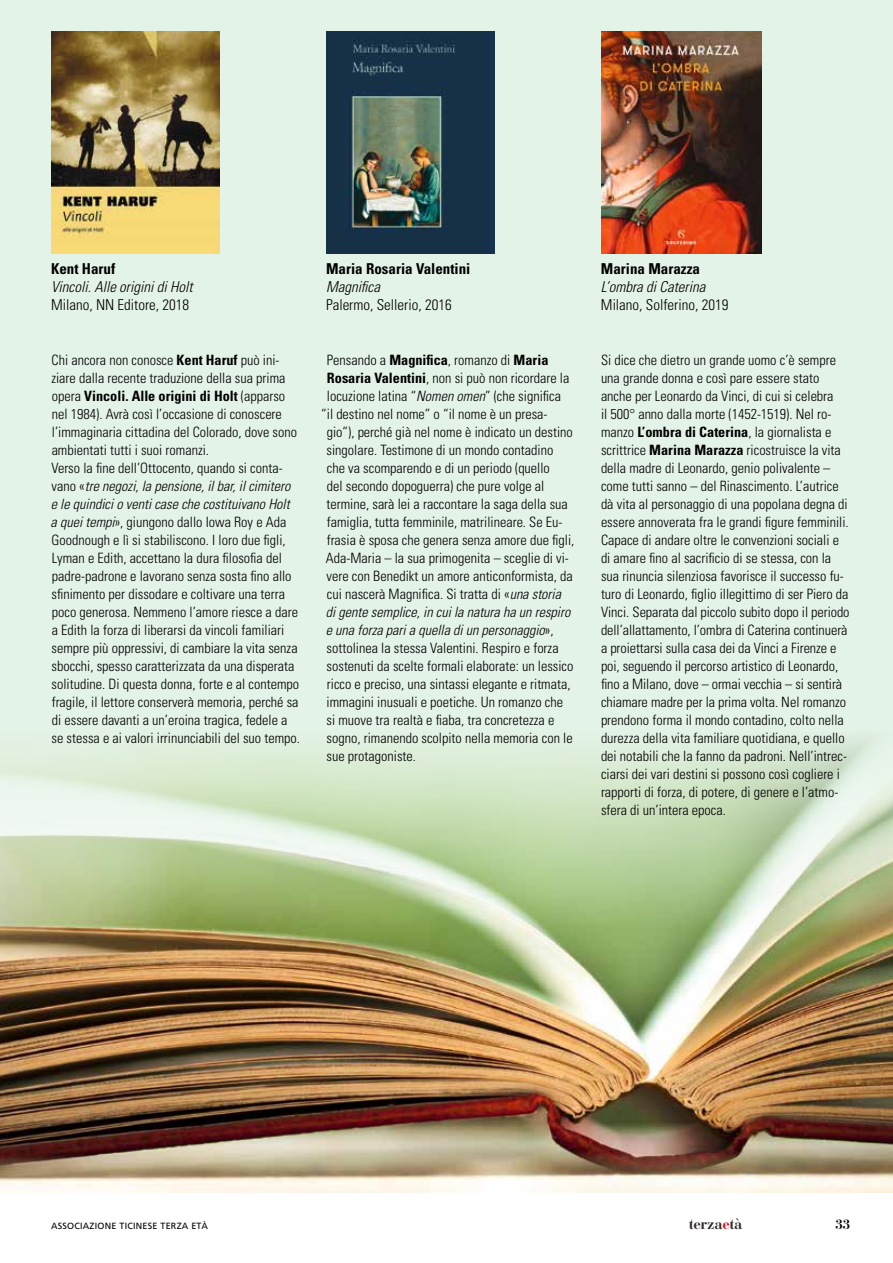
<style>
.page{position:relative;width:893px;height:1263px;background:#fff}
.page>*{position:absolute;margin:0;border:0;box-sizing:border-box;transform-origin:0 0}
.t1{font:300 condensed 15px "Univers LT Std";color:#000}
.t2{font:italic 300 condensed 15px "Univers LT Std";color:#000}
.t3{font:700 condensed 15px "Univers LT Std";color:#000}
.t4{font:700 15px "Bauer Bodoni Std";letter-spacing:-.025em;color:#312e2c}
.t5{font:300 condensed 14.25px/18px "Univers LT Std";color:#000}
.t6{font:italic 300 condensed 14.25px "Univers LT Std";color:#000}
.t7{font:700 13.5px "Bauer Bodoni Std";color:#000}
.t8{font:9px "Frutiger LT Std";letter-spacing:.025em;color:#000}
.s1{font-weight:700}
.s2{font-style:italic}
.s3{font-style:normal}
.s4{color:#e30e22}
</style>
<div class="page">
<div style="left:0;top:0;width:893px;height:1165px;background:#e4f3e7"></div>
<img style="left:0;top:739px;width:893px;height:453px">
<img style="left:51px;top:32px;width:169px;height:221px">
<img style="left:601px;top:32px;width:161px;height:221px">
<img style="left:326px;top:32px;width:169px;height:221px">
<p class="t3" style="left:51px;top:260px;width:66px">Kent Haruf</p>
<p class="t2" style="left:51px;top:278px;width:143px">Vincoli. Alle origini di Holt</p>
<p class="t1" style="left:51px;top:296px;width:140px">Milano, NN Editore, 2018</p>
<p class="t5" style="left:51px;top:350px;width:251px">Chi ancora non conosce <span class="s1">Kent Haruf</span> può ini&shy;ziare dalla recente traduzione della sua prima opera <span class="s1">Vincoli. Alle origini di Holt</span> (apparso nel 1984). Avrà così l’occasione di conoscere l’immaginaria cittadina del Colorado, dove sono ambientati tutti i suoi romanzi.<br>Verso la fine dell’Ottocento, quando si conta&shy;vano «<span class="s2">tre negozi, la pensione, il bar, il cimitero<br>e le quindici o venti case che costituivano Holt<br>a quei tempi</span>», giungono dallo Iowa Roy e Ada Goodnough e lì si stabiliscono. I loro due figli, Lyman e Edith, accettano la dura filosofia del padre-padrone e lavorano senza sosta fino allo sfinimento per dissodare e coltivare una terra poco generosa. Nemmeno l’amore riesce a dare a Edith la forza di liberarsi da vincoli familiari sempre più oppressivi, di cambiare la vita senza sbocchi, spesso caratterizzata da una disperata solitudine. Di questa donna, forte e al contempo fragile, il lettore conserverà memoria, perché sa di essere davanti a un’eroina tragica, fedele a se stessa e ai valori irrinunciabili del suo tempo.</p>
<p class="t3" style="left:326px;top:260px;width:146px">Maria Rosaria Valentini</p>
<p class="t2" style="left:326px;top:278px;width:56px">Magnifica</p>
<p class="t1" style="left:326px;top:296px;width:127px">Palermo, Sellerio, 2016</p>
<p class="t5" style="left:327px;top:350px;width:223px">Pensando a <span class="s1">Magnifica</span>, romanzo di <span class="s1">Maria</span></p>
<p class="t5" style="left:327px;top:368px;width:244px"><span class="s1">Rosaria Valentini</span>, non si può non ricordare la</p>
<p class="t5" style="left:327px;top:386px;width:236px">locuzione latina “<span class="s2">Nomen omen</span>” (che significa</p>
<p class="t5" style="left:321px;top:404px;width:228px">“il destino nel nome” o “il nome è un presa-</p>
<p class="t5" style="left:327px;top:422px;width:248px">gio”), perché già nel nome è indicato un destino</p>
<p class="t5" style="left:327px;top:440px;width:228px">singolare. Testimone di un mondo contadino</p>
<p class="t5" style="left:327px;top:458px;width:225px">che va scomparendo e di un periodo (quello</p>
<p class="t5" style="left:327px;top:476px;width:219px">del secondo dopoguerra) che pure volge al</p>
<p class="t5" style="left:327px;top:494px;width:243px">termine, sarà lei a raccontare la saga della sua</p>
<p class="t5" style="left:327px;top:512px;width:237px">famiglia, tutta femminile, matrilineare. Se Eu-</p>
<p class="t5" style="left:327px;top:530px;width:249px">frasia è sposa che genera senza amore due figli,</p>
<p class="t5" style="left:326px;top:548px;width:244px">Ada-Maria – la sua primogenita – sceglie di vi-</p>
<p class="t5" style="left:327px;top:566px;width:248px">vere con Benedikt un amore anticonformista, da</p>
<p class="t5" style="left:327px;top:584px;width:236px">cui nascerà Magnifica. Si tratta di «<span class="s2">una storia</span></p>
<p class="t6" style="left:326px;top:603px;width:246px">di gente semplice, in cui la natura ha un respiro</p>
<p class="t6" style="left:326px;top:621px;width:229px">e una forza pari a quella di un personaggio<span class="s3">»,</span></p>
<p class="t5" style="left:327px;top:638px;width:234px">sottolinea la stessa Valentini. Respiro e forza</p>
<p class="t5" style="left:327px;top:656px;width:248px">sostenuti da scelte formali elaborate: un lessico</p>
<p class="t5" style="left:327px;top:674px;width:245px">ricco e preciso, una sintassi elegante e ritmata,</p>
<p class="t5" style="left:327px;top:692px;width:238px">immagini inusuali e poetiche. Un romanzo che</p>
<p class="t5" style="left:327px;top:710px;width:229px">si muove tra realtà e fiaba, tra concretezza e</p>
<p class="t5" style="left:327px;top:728px;width:248px">sogno, rimanendo scolpito nella memoria con le</p>
<p class="t5" style="left:327px;top:746px;width:91px">sue protagoniste.</p>
<p class="t3" style="left:601px;top:260px;width:101px">Marina Marazza</p>
<p class="t2" style="left:601px;top:278px;width:106px">L’ombra di Caterina</p>
<p class="t1" style="left:601px;top:296px;width:129px">Milano, Solferino, 2019</p>
<p class="t5" style="left:601px;top:350px;width:250px">Si dice che dietro un grande uomo c’è sempre una grande donna e così pare essere stato anche per Leonardo da Vinci, di cui si celebra<br>il 500° anno dalla morte (1452-1519). Nel ro&shy;manzo <span class="s1">L’ombra di Caterina</span>, la giornalista e scrittrice <span class="s1">Marina Marazza</span> ricostruisce la vita della madre di Leonardo, genio polivalente – come tutti sanno – del Rinascimento. L’autrice dà vita al personaggio di una popolana degna di essere annoverata fra le grandi figure femminili.<br>Capace di andare oltre le convenzioni sociali e di amare fino al sacrificio di se stessa, con la sua rinuncia silenziosa favorisce il successo fu&shy;turo di Leonardo, figlio illegittimo di ser Piero da Vinci. Separata dal piccolo subito dopo il periodo dell’allattamento, l’ombra di Caterina continuerà a proiettarsi sulla casa dei da Vinci a Firenze e poi, seguendo il percorso artistico di Leonardo, fino a Milano, dove – ormai vecchia – si sentirà chiamare madre per la prima volta. Nel romanzo prendono forma il mondo contadino, colto nella durezza della vita familiare quotidiana, e quello dei notabili che la fanno da padroni. Nell’intrec&shy;ciarsi dei vari destini si possono così cogliere i rapporti di forza, di potere, di genere e l’atmo&shy;sfera di un’intera epoca.</p>
<p class="t8" style="left:51px;top:1220px;width:158px">ASSOCIAZIONE TICINESE TERZA ETÀ</p>
<p class="t4" style="left:689px;top:1214px;width:55px">terza<span class="s4">e</span>tà</p>
<p class="t7" style="left:835px;top:1216px;width:17px">33</p>
</div>
